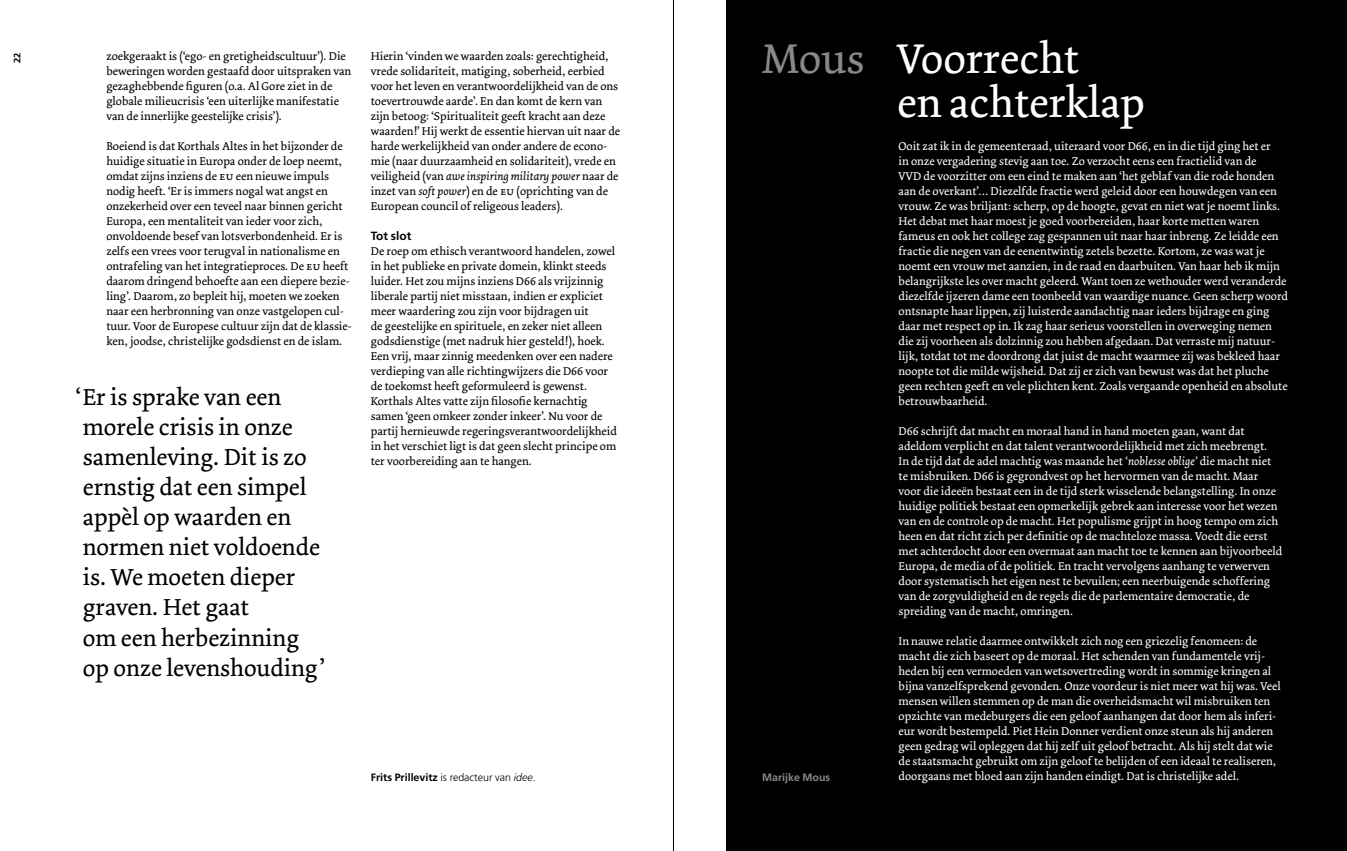
<style>
.page{position:relative;width:1347px;height:851px;background:#fff}
.page>*{position:absolute;margin:0;border:0;box-sizing:border-box;transform-origin:0 0}
.t1{font:43.75px/43.8px "Dolly";color:#fff}
.t2{font:43.75px "Dolly";color:#87888a}
.t3{font:24.38px/30px "Dolly";color:#000}
.t4{font:11.88px/15px "Dolly";color:#fff}
.t5{font:11.88px/15px "Dolly";color:#000}
.t6{font:700 11.88px "Frutiger";color:#000}
.t7{font:700 10.62px "Frutiger";color:#000}
.t8{font:700 10.62px "Frutiger";color:#87888a}
.t9{font:700 9.38px "Frutiger";color:#000}
.s1{font-family:"Dolly Small Caps"}
.s2{font-style:italic}
.s3{font-weight:300}
.s4{font-weight:300;font-style:italic}
</style>
<div class="page">
<div style="left:726px;top:0;width:620px;height:850px;background:#000"></div>
<hr style="left:673px;top:0;width:1px;height:850px;background:#000">
<p class="t9" style="left:12px;top:63px;width:12px;rotate:-90deg">22</p>
<p class="t5" style="left:106px;top:49px;width:246px">zoekgeraakt is (‘ego- en gretigheidscultuur’). Die beweringen worden gestaafd door uitspraken van gezaghebbende figuren (o.a. Al Gore ziet in de globale milieucrisis ‘een uiterlijke manifestatie van de innerlijke geestelijke crisis’).</p>
<p class="t5" style="left:106px;top:139px;width:247px">Boeiend is dat Korthals Altes in het bijzonder de huidige situatie in Europa onder de loep neemt, omdat zijns inziens de <span class="s1">eu</span> een nieuwe impuls nodig heeft. ‘Er is immers nogal wat angst en onzekerheid over een teveel naar binnen gericht Europa, een mentaliteit van ieder voor zich, onvoldoende besef van lotsverbondenheid. Er is zelfs een vrees voor terugval in nationalisme en ontrafeling van het integratieproces. De <span class="s1">eu</span> heeft daarom dringend behoefte aan een diepere bezie&shy;ling’. Daarom, zo bepleit hij, moeten we zoeken naar een herbronning van onze vastgelopen cul&shy;tuur. Voor de Europese cultuur zijn dat de klassie&shy;ken, joodse, christelijke godsdienst en de islam.</p>
<h2 class="t3" style="left:76px;top:382px;width:250px">‘Er is sprake van een morele crisis in onze samenleving. Dit is zo ernstig dat een simpel appèl op waarden en normen niet voldoende is. We moeten dieper graven. Het gaat<br>om een herbezinning<br>op onze levenshouding’</h2>
<p class="t5" style="left:371px;top:49px;width:251px">Hierin ‘vinden we waarden zoals: gerechtigheid, vrede solidariteit, matiging, soberheid, eerbied voor het leven en verantwoordelijkheid van de ons toevertrouwde aarde’. En dan komt de kern van zijn betoog: ‘Spiritualiteit geeft kracht aan deze waarden!’ Hij werkt de essentie hiervan uit naar de harde werkelijkheid van onder andere de econo&shy;mie (naar duurzaamheid en solidariteit), vrede en veiligheid (van <span class="s2">awe inspiring military power</span> naar de inzet van <span class="s2">soft power</span>) en de <span class="s1">eu</span> (oprichting van de European council of religeous leaders).</p>
<p class="t6" style="left:371px;top:229px;width:42px">Tot slot</p>
<p class="t5" style="left:371px;top:244px;width:247px">De roep om ethisch verantwoord handelen, zowel in het publieke en private domein, klinkt steeds luider. Het zou mijns inziens D66 als vrijzinnig liberale partij niet misstaan, indien er expliciet meer waardering zou zijn voor bijdragen uit<br>de geestelijke en spirituele, en zeker niet alleen godsdienstige (met nadruk hier gesteld!), hoek.<br>Een vrij, maar zinnig meedenken over een nadere verdieping van alle richtingwijzers die D66 voor de toekomst heeft geformuleerd is gewenst.<br>Korthals Altes vatte zijn filosofie kernachtig samen ‘geen omkeer zonder inkeer’. Nu voor de partij hernieuwde regeringsverantwoordelijkheid in het verschiet ligt is dat geen slecht principe om ter voorbereiding aan te hangen.</p>
<p class="t7" style="left:371px;top:770px;width:166px">Frits Prillevitz <span class="s3">is redacteur van</span> <span class="s4">idee</span><span class="s3">.</span></p>
<h1 class="t2" style="left:762px;top:33px;width:104px">Mous</h1>
<p class="t8" style="left:762px;top:770px;width:70px">Marijke Mous</p>
<h1 class="t1" style="left:897px;top:37px;width:249px">Voorrecht<br>en achterklap</h1>
<p class="t4" style="left:898px;top:139px;width:391px">Ooit zat ik in de gemeenteraad, uiteraard voor D66, en in die tijd ging het er<br>in onze vergadering stevig aan toe. Zo verzocht eens een fractielid van de<br>VVD de voorzitter om een eind te maken aan ‘het geblaf van die rode honden aan de overkant’… Diezelfde fractie werd geleid door een houwdegen van een vrouw. Ze was briljant: scherp, op de hoogte, gevat en niet wat je noemt links.<br>Het debat met haar moest je goed voorbereiden, haar korte metten waren fameus en ook het college zag gespannen uit naar haar inbreng. Ze leidde een fractie die negen van de eenentwintig zetels bezette. Kortom, ze was wat je noemt een vrouw met aanzien, in de raad en daarbuiten. Van haar heb ik mijn belangrijkste les over macht geleerd. Want toen ze wethouder werd veranderde diezelfde ijzeren dame een toonbeeld van waardige nuance. Geen scherp woord ontsnapte haar lippen, zij luisterde aandachtig naar ieders bijdrage en ging daar met respect op in. Ik zag haar serieus voorstellen in overweging nemen die zij voorheen als dolzinnig zou hebben afgedaan. Dat verraste mij natuur&shy;lijk, totdat tot me doordrong dat juist de macht waarmee zij was bekleed haar noopte tot die milde wijsheid. Dat zij er zich van bewust was dat het pluche geen rechten geeft en vele plichten kent. Zoals vergaande openheid en absolute betrouwbaarheid.</p>
<p class="t4" style="left:898px;top:424px;width:385px">D66 schrijft dat macht en moraal hand in hand moeten gaan, want dat adeldom verplicht en dat talent verantwoordelijkheid met zich meebrengt.<br>In de tijd dat de adel machtig was maande het <span class="s2">‘noblesse oblige’</span> die macht niet te misbruiken. D66 is gegrondvest op het hervormen van de macht. Maar voor die ideeën bestaat een in de tijd sterk wisselende belangstelling. In onze huidige politiek bestaat een opmerkelijk gebrek aan interesse voor het wezen van en de controle op de macht. Het populisme grijpt in hoog tempo om zich heen en dat richt zich per definitie op de machteloze massa. Voedt die eerst met achterdocht door een overmaat aan macht toe te kennen aan bijvoorbeeld Europa, de media of de politiek. En tracht vervolgens aanhang te verwerven door systematisch het eigen nest te bevuilen; een neerbuigende schoffering van de zorgvuldigheid en de regels die de parlementaire democratie, de spreiding van de macht, omringen.</p>
<p class="t4" style="left:898px;top:634px;width:384px">In nauwe relatie daarmee ontwikkelt zich nog een griezelig fenomeen: de macht die zich baseert op de moraal. Het schenden van fundamentele vrij&shy;heden bij een vermoeden van wetsovertreding wordt in sommige kringen al bijna vanzelfsprekend gevonden. Onze voordeur is niet meer wat hij was. Veel mensen willen stemmen op de man die overheidsmacht wil misbruiken ten opzichte van medeburgers die een geloof aanhangen dat door hem als inferi&shy;eur wordt bestempeld. Piet Hein Donner verdient onze steun als hij anderen geen gedrag wil opleggen dat hij zelf uit geloof betracht. Als hij stelt dat wie de staatsmacht gebruikt om zijn geloof te belijden of een ideaal te realiseren, doorgaans met bloed aan zijn handen eindigt. Dat is christelijke adel.</p>
</div>
